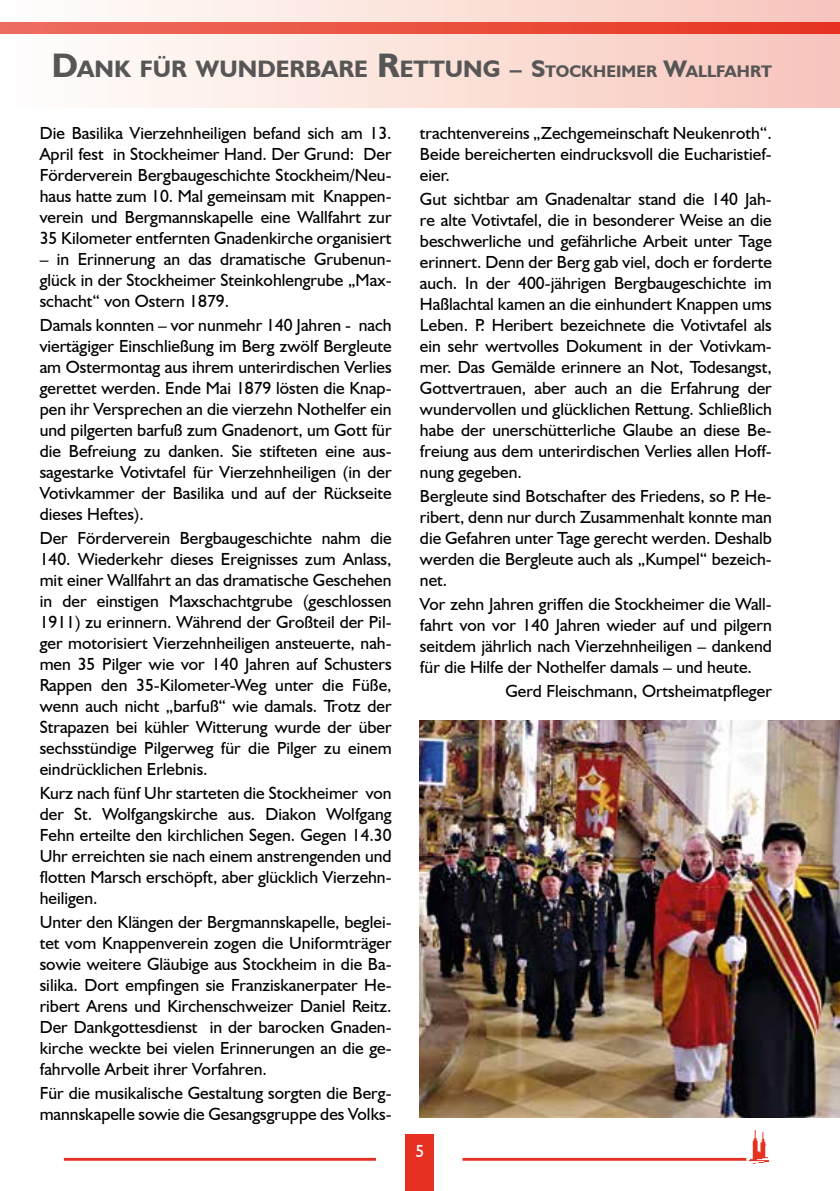
<style>
.page{position:relative;width:840px;height:1191px;background:#fff}
.page>*{position:absolute;margin:0;border:0;box-sizing:border-box;transform-origin:0 0}
.t1{font:700 23.8px "Humanist 521 BT";color:#575656}
.t2{font:17.6px/21px "Humanist 521 BT";color:#000;text-align:justify}
.t3{font:17.6px "Humanist 521 BT";color:#fff}
.s1{font-size:34px}
.s2{font-size:24px}
.s3{font-size:16.8px}
</style>
<div class="page">
<div style="left:405px;top:1134px;width:29px;height:57px;background:#e63021"></div>
<hr style="left:462px;top:1157px;width:284px;height:3px;background:#e63021">
<hr style="left:64px;top:1157px;width:312px;height:3px;background:#e63021">
<img style="left:749px;top:1130px;width:21px;height:33px">
<svg style="left:0;top:0;width:839px;height:108px"></svg>
<img style="left:420px;top:720px;width:419px;height:397px">
<h1 class="t1" style="left:52px;top:54px;width:721px"><span class="s1">D</span>ANK FÜR WUNDERBARE <span class="s1">R</span>ETTUNG <span class="s2">–</span> <span class="s2">S</span><span class="s3">TOCKHEIMER</span> <span class="s2">W</span><span class="s3">ALLFAHRT</span></h1>
<p class="t2" style="left:40px;top:122px;width:353px">Die Basilika Vierzehnheiligen befand sich am 13.<br>April fest in Stockheimer Hand. Der Grund: Der Förderverein Bergbaugeschichte Stockheim/Neu&shy;haus hatte zum 10. Mal gemeinsam mit Knappen&shy;verein und Bergmannskapelle eine Wallfahrt zur 35 Kilometer entfernten Gnadenkirche organisiert</p>
<p class="t2" style="left:40px;top:248px;width:353px">– in Erinnerung an das dramatische Grubenun&shy;glück in der Stockheimer Steinkohlengrube „Max&shy;schacht“ von Ostern 1879.</p>
<p class="t2" style="left:40px;top:314px;width:353px">Damals konnten – vor nunmehr 140 Jahren - nach viertägiger Einschließung im Berg zwölf Bergleute am Ostermontag aus ihrem unterirdischen Verlies gerettet werden. Ende Mai 1879 lösten die Knap&shy;pen ihr Versprechen an die vierzehn Nothelfer ein und pilgerten barfuß zum Gnadenort, um Gott für die Befreiung zu danken. Sie stifteten eine aus&shy;sagestarke Votivtafel für Vierzehnheiligen (in der Votivkammer der Basilika und auf der Rückseite dieses Heftes).</p>
<p class="t2" style="left:40px;top:527px;width:353px">Der Förderverein Bergbaugeschichte nahm die 140. Wiederkehr dieses Ereignisses zum Anlass, mit einer Wallfahrt an das dramatische Geschehen in der einstigen Maxschachtgrube (geschlossen 1911) zu erinnern. Während der Großteil der Pil&shy;ger motorisiert Vierzehnheiligen ansteuerte, nah&shy;men 35 Pilger wie vor 140 Jahren auf Schusters Rappen den 35-Kilometer-Weg unter die Füße, wenn auch nicht „barfuß“ wie damals. Trotz der Strapazen bei kühler Witterung wurde der über sechsstündige Pilgerweg für die Pilger zu einem eindrücklichen Erlebnis.</p>
<p class="t2" style="left:40px;top:782px;width:353px">Kurz nach fünf Uhr starteten die Stockheimer von der St. Wolfgangskirche aus. Diakon Wolfgang Fehn erteilte den kirchlichen Segen. Gegen 14.30<br>Uhr erreichten sie nach einem anstrengenden und flotten Marsch erschöpft, aber glücklich Vierzehn&shy;heiligen.</p>
<p class="t2" style="left:40px;top:910px;width:353px">Unter den Klängen der Bergmannskapelle, beglei&shy;tet vom Knappenverein zogen die Uniformträger sowie weitere Gläubige aus Stockheim in die Ba&shy;silika. Dort empfingen sie Franziskanerpater He&shy;ribert Arens und Kirchenschweizer Daniel Reitz.<br>Der Dankgottesdienst in der barocken Gnaden&shy;kirche weckte bei vielen Erinnerungen an die ge&shy;fahrvolle Arbeit ihrer Vorfahren.</p>
<p class="t2" style="left:40px;top:1081px;width:353px">Für die musikalische Gestaltung sorgten die Berg&shy;mannskapelle sowie die Gesangsgruppe des Volks-</p>
<p class="t2" style="left:420px;top:122px;width:353px">trachtenvereins „Zechgemeinschaft Neukenroth“.<br>Beide bereicherten eindrucksvoll die Eucharistief&shy;eier.</p>
<p class="t2" style="left:420px;top:188px;width:353px">Gut sichtbar am Gnadenaltar stand die 140 Jah&shy;re alte Votivtafel, die in besonderer Weise an die beschwerliche und gefährliche Arbeit unter Tage erinnert. Denn der Berg gab viel, doch er forderte auch. In der 400-jährigen Bergbaugeschichte im Haßlachtal kamen an die einhundert Knappen ums Leben. P. Heribert bezeichnete die Votivtafel als ein sehr wertvolles Dokument in der Votivkam&shy;mer. Das Gemälde erinnere an Not, Todesangst, Gottvertrauen, aber auch an die Erfahrung der wundervollen und glücklichen Rettung. Schließlich habe der unerschütterliche Glaube an diese Be&shy;freiung aus dem unterirdischen Verlies allen Hoff&shy;nung gegeben.</p>
<p class="t2" style="left:420px;top:485px;width:353px">Bergleute sind Botschafter des Friedens, so P. He&shy;ribert, denn nur durch Zusammenhalt konnte man die Gefahren unter Tage gerecht werden. Deshalb werden die Bergleute auch als „Kumpel“ bezeich&shy;net.</p>
<p class="t2" style="left:420px;top:593px;width:353px">Vor zehn Jahren griffen die Stockheimer die Wall&shy;fahrt von vor 140 Jahren wieder auf und pilgern seitdem jährlich nach Vierzehnheiligen – dankend für die Hilfe der Nothelfer damals – und heute.</p>
<p class="t2" style="left:505px;top:679px;width:268px">Gerd Fleischmann, Ortsheimatpfleger</p>
<p class="t3" style="left:415px;top:1139px;width:10px">5</p>
</div>
